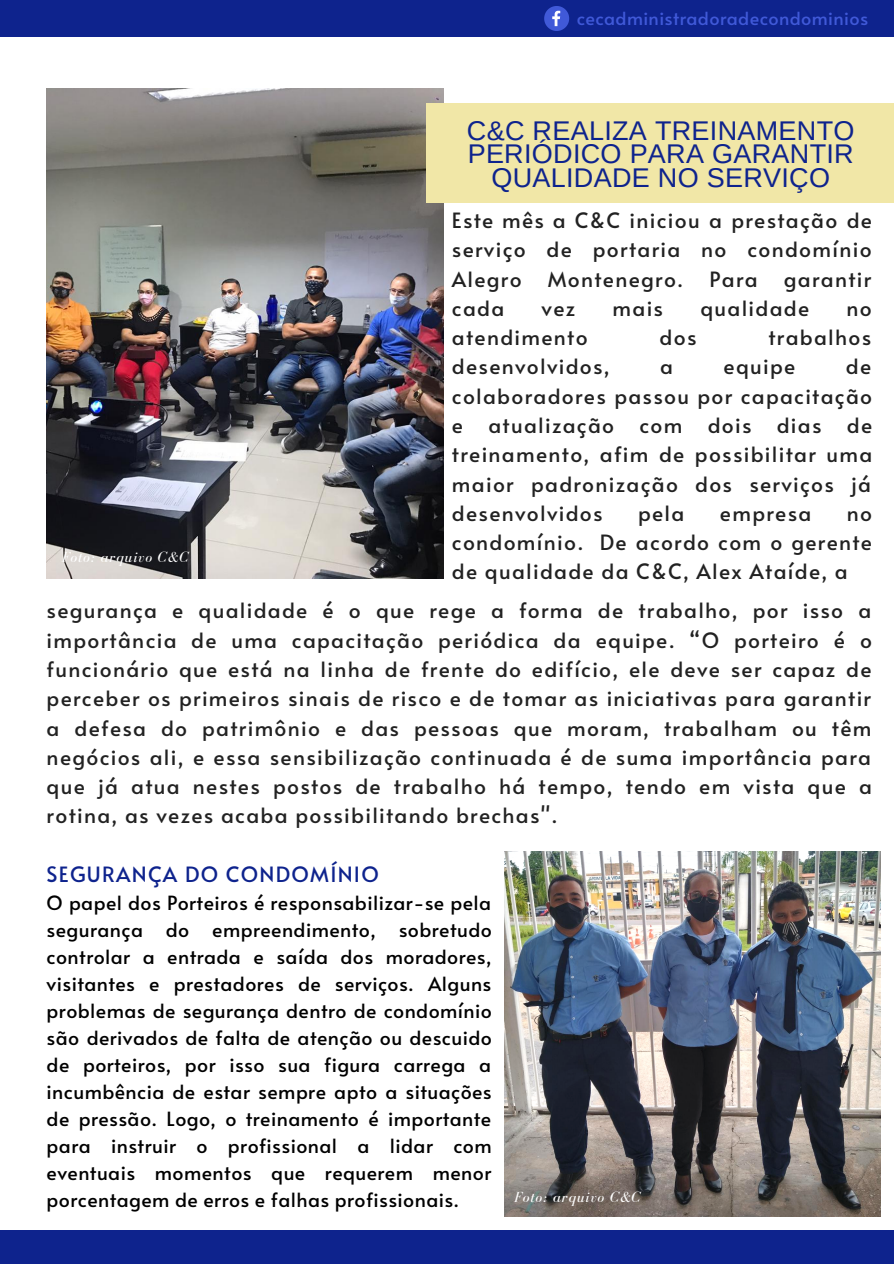
<style>
.page{position:relative;width:894px;height:1264px;background:#fff}
.page>*{position:absolute;margin:0;border:0;box-sizing:border-box;transform-origin:0 0}
.t1{font:27px/23.7px "Arimo";letter-spacing:.01em;color:#0e238d;text-align:center}
.t2{font:21px/29.2px "Alata";letter-spacing:.06em;color:#222;text-align:justify}
.t3{font:21px "Alata";letter-spacing:.06em;color:#0e238d}
.t4{font:19.5px/27px "Alata";letter-spacing:.02em;color:#000;text-align:justify}
.t5{font:18px "Alata";letter-spacing:.02em;color:#4059d8}
.t6{font:italic 15px "Bodoni FLF";letter-spacing:.06em;color:#fff}
</style>
<div class="page">
<div style="left:0;top:1230px;width:893px;height:33px;background:#0e238d"></div>
<div style="left:0;top:0;width:893px;height:37px;background:#0e238d"></div>
<img style="left:47px;top:88px;width:396px;height:490px">
<div style="left:426px;top:103px;width:467px;height:99px;background:#f1e7a7"></div>
<svg style="left:544px;top:6px;width:25px;height:25px"></svg>
<img style="left:504px;top:851px;width:376px;height:365px">
<p class="t5" style="left:576px;top:5px;width:293px">cecadministradoradecondominios</p>
<p class="t6" style="left:62px;top:549px;width:128px">Foto: arquivo C&amp;C</p>
<p class="t1" style="left:467px;top:118px;width:389px">C&amp;C REALIZA TREINAMENTO<br>PERIÓDICO PARA GARANTIR<br>QUALIDADE NO SERVIÇO</p>
<p class="t2" style="left:452px;top:205px;width:421px">Este mês a C&amp;C iniciou a prestação de serviço de portaria no condomínio Alegro Montenegro. Para garantir cada</p>
<p class="t2" style="left:541px;top:292px;width:35px">vez</p>
<p class="t2" style="left:612px;top:292px;width:52px">mais</p>
<p class="t2" style="left:700px;top:292px;width:110px">qualidade</p>
<p class="t2" style="left:846px;top:292px;width:27px">no</p>
<p class="t2" style="left:452px;top:322px;width:137px">atendimento</p>
<p class="t2" style="left:659px;top:322px;width:38px">dos</p>
<p class="t2" style="left:768px;top:322px;width:104px">trabalhos</p>
<p class="t2" style="left:452px;top:351px;width:159px">desenvolvidos,</p>
<p class="t2" style="left:660px;top:351px;width:14px">a</p>
<p class="t2" style="left:723px;top:351px;width:73px">equipe</p>
<p class="t2" style="left:452px;top:351px;width:421px;text-indent:394px">de colaboradores passou por capacitação e atualização com dois dias de treinamento, afim de possibilitar uma maior padronização dos serviços já desenvolvidos</p>
<p class="t2" style="left:638px;top:497px;width:48px">pela</p>
<p class="t2" style="left:719px;top:497px;width:93px">empresa</p>
<p class="t2" style="left:452px;top:497px;width:421px;text-indent:395px">no condomínio. De acordo com o gerente de qualidade da C&amp;C, Alex Ataíde, a</p>
<p class="t2" style="left:47px;top:595px;width:826px">segurança e qualidade é o que rege a forma de trabalho, por isso a importância de uma capacitação periódica da equipe. “O porteiro é o funcionário que está na linha de frente do edifício, ele deve ser capaz de perceber os primeiros sinais de risco e de tomar as iniciativas para garantir a defesa do patrimônio e das pessoas que moram, trabalham ou têm negócios ali, e essa sensibilização continuada é de suma importância para que já atua nestes postos de trabalho há tempo, tendo em vista que a rotina, as vezes acaba possibilitando brechas".</p>
<p class="t3" style="left:47px;top:859px;width:333px">SEGURANÇA DO CONDOMÍNIO</p>
<p class="t4" style="left:47px;top:888px;width:446px">O papel dos Porteiros é responsabilizar-se pela segurança do empreendimento, sobretudo controlar a entrada e saída dos moradores, visitantes e prestadores de serviços. Alguns problemas de segurança dentro de condomínio são derivados de falta de atenção ou descuido de porteiros, por isso sua figura carrega a incumbência de estar sempre apto a situações de pressão. Logo, o treinamento é importante para instruir o profissional a lidar com eventuais momentos que requerem menor porcentagem de erros e falhas profissionais.</p>
<p class="t6" style="left:514px;top:1188px;width:128px">Foto: arquivo C&amp;C</p>
</div>
